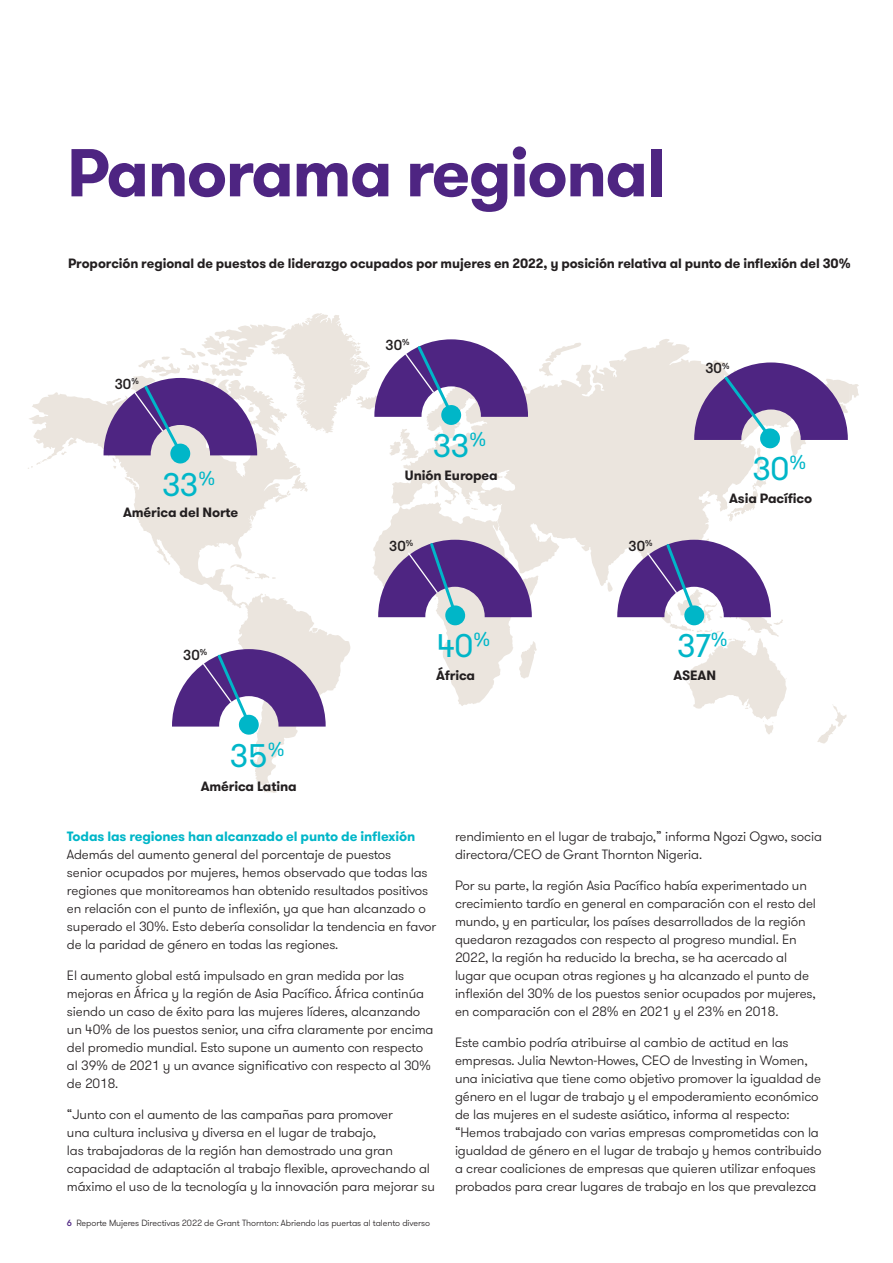
<style>
.page{position:relative;width:893px;height:1263px;background:#fff}
.page>*{position:absolute;margin:0;border:0;box-sizing:border-box;transform-origin:0 0}
._01_Headline_one_36p{font:700 67.5px "GT Walsheim Pro";letter-spacing:-.025em;color:#4e2582}
._24_Pull_number{font:32.7px "GT Walsheim Pro";letter-spacing:-.01em;color:#00b6c8}
.Table_heading{font:500 14.55px "GT Walsheim Pro";color:#231f20}
._11_Body_text{font:300 13.5px/18px "GT Walsheim Pro";letter-spacing:-.01em;color:#231f20}
.Table_heading-2{font:700 13.5px "GT Walsheim Pro";letter-spacing:-.005em;color:#231f20}
._05_Subheading_one_B{font:700 13.5px "GT Walsheim Pro";letter-spacing:-.01em;color:#231f20}
._04_Sub_heading_two{font:700 13.5px "GT Walsheim Pro";letter-spacing:-.01em;color:#00b6c8}
.t1{font:300 9px "GT Walsheim Pro";letter-spacing:-.01em;color:#231f20}
.s1{font-weight:500;color:#4e2582}
</style>
<div class="page">
<svg style="left:29px;top:392px;width:75px;height:76px;fill:#ebe5de"></svg>
<svg style="left:582px;top:339px;width:136px;height:247px;background:#ede8e2"></svg>
<svg style="left:817px;top:704px;width:30px;height:39px"></svg>
<svg style="left:104px;top:313px;width:478px;height:480px"></svg>
<svg style="left:607px;top:538px;width:180px;height:196px"></svg>
<svg style="left:694px;top:362px;width:165px;height:160px"></svg>
<p class="_01_Headline_one_36p" style="left:67px;top:129px;width:600px">Panorama regional</p>
<p class="Table_heading-2" style="left:68px;top:255px;width:784px">Proporción regional de puestos de liderazgo ocupados por mujeres en 2022, y posición relativa al punto de inflexión del 30%</p>
<p class="Table_heading" style="left:115px;top:375px;width:26px">30<sup>%</sup></p>
<p class="_24_Pull_number" style="left:162px;top:464px;width:55px">33<sup>%</sup></p>
<p class="_05_Subheading_one_B" style="left:123px;top:504px;width:117px">América del Norte</p>
<p class="Table_heading" style="left:183px;top:646px;width:26px">30<sup>%</sup></p>
<p class="_24_Pull_number" style="left:230px;top:735px;width:56px">35<sup>%</sup></p>
<p class="_05_Subheading_one_B" style="left:201px;top:777px;width:98px">América Latina</p>
<p class="Table_heading" style="left:385px;top:336px;width:26px">30<sup>%</sup></p>
<p class="_24_Pull_number" style="left:433px;top:425px;width:55px">33<sup>%</sup></p>
<p class="_05_Subheading_one_B" style="left:405px;top:466px;width:94px">Unión Europea</p>
<p class="Table_heading" style="left:389px;top:536px;width:26px">30<sup>%</sup></p>
<p class="_24_Pull_number" style="left:437px;top:625px;width:55px">40<sup>%</sup></p>
<p class="_05_Subheading_one_B" style="left:436px;top:666px;width:40px">África</p>
<p class="Table_heading" style="left:628px;top:536px;width:26px">30<sup>%</sup></p>
<p class="Table_heading" style="left:705px;top:359px;width:26px">30<sup>%</sup></p>
<p class="_24_Pull_number" style="left:753px;top:448px;width:55px">30<sup>%</sup></p>
<p class="_05_Subheading_one_B" style="left:729px;top:489px;width:84px">Asia Pacífico</p>
<p class="_24_Pull_number" style="left:678px;top:625px;width:52px">37<sup>%</sup></p>
<p class="_05_Subheading_one_B" style="left:674px;top:666px;width:44px">ASEAN</p>
<p class="_04_Sub_heading_two" style="left:67px;top:827px;width:350px">Todas las regiones han alcanzado el punto de inflexión</p>
<p class="_11_Body_text" style="left:67px;top:845px;width:371px">Además del aumento general del porcentaje de puestos<br>senior ocupados por mujeres, hemos observado que todas las regiones que monitoreamos han obtenido resultados positivos en relación con el punto de inflexión, ya que han alcanzado o superado el 30%. Esto debería consolidar la tendencia en favor de la paridad de género en todas las regiones.</p>
<p class="_11_Body_text" style="left:67px;top:966px;width:368px">El aumento global está impulsado en gran medida por las mejoras en África y la región de Asia Pacífico. África continúa siendo un caso de éxito para las mujeres líderes, alcanzando un 40% de los puestos senior, una cifra claramente por encima del promedio mundial. Esto supone un aumento con respecto al 39% de 2021 y un avance significativo con respecto al 30% de 2018.</p>
<p class="_11_Body_text" style="left:67px;top:1105px;width:369px">“Junto con el aumento de las campañas para promover<br>una cultura inclusiva y diversa en el lugar de trabajo,<br>las trabajadoras de la región han demostrado una gran capacidad de adaptación al trabajo flexible, aprovechando al máximo el uso de la tecnología y la innovación para mejorar su</p>
<p class="t1" style="left:67px;top:1217px;width:365px"><span class="s1">6</span> Reporte Mujeres Directivas 2022 de Grant Thornton: Abriendo las puertas al talento diverso</p>
<p class="_11_Body_text" style="left:455px;top:827px;width:369px">rendimiento en el lugar de trabajo,” informa Ngozi Ogwo, socia directora/CEO de Grant Thornton Nigeria.</p>
<p class="_11_Body_text" style="left:455px;top:876px;width:363px">Por su parte, la región Asia Pacífico había experimentado un crecimiento tardío en general en comparación con el resto del mundo, y en particular, los países desarrollados de la región quedaron rezagados con respecto al progreso mundial. En 2022, la región ha reducido la brecha, se ha acercado al lugar que ocupan otras regiones y ha alcanzado el punto de inflexión del 30% de los puestos senior ocupados por mujeres, en comparación con el 28% en 2021 y el 23% en 2018.</p>
<p class="_11_Body_text" style="left:455px;top:1033px;width:368px">Este cambio podría atribuirse al cambio de actitud en las empresas. Julia Newton-Howes, CEO de Investing in Women, una iniciativa que tiene como objetivo promover la igualdad de género en el lugar de trabajo y el empoderamiento económico de las mujeres en el sudeste asiático, informa al respecto: “Hemos trabajado con varias empresas comprometidas con la igualdad de género en el lugar de trabajo y hemos contribuido a crear coaliciones de empresas que quieren utilizar enfoques probados para crear lugares de trabajo en los que prevalezca</p>
</div>
